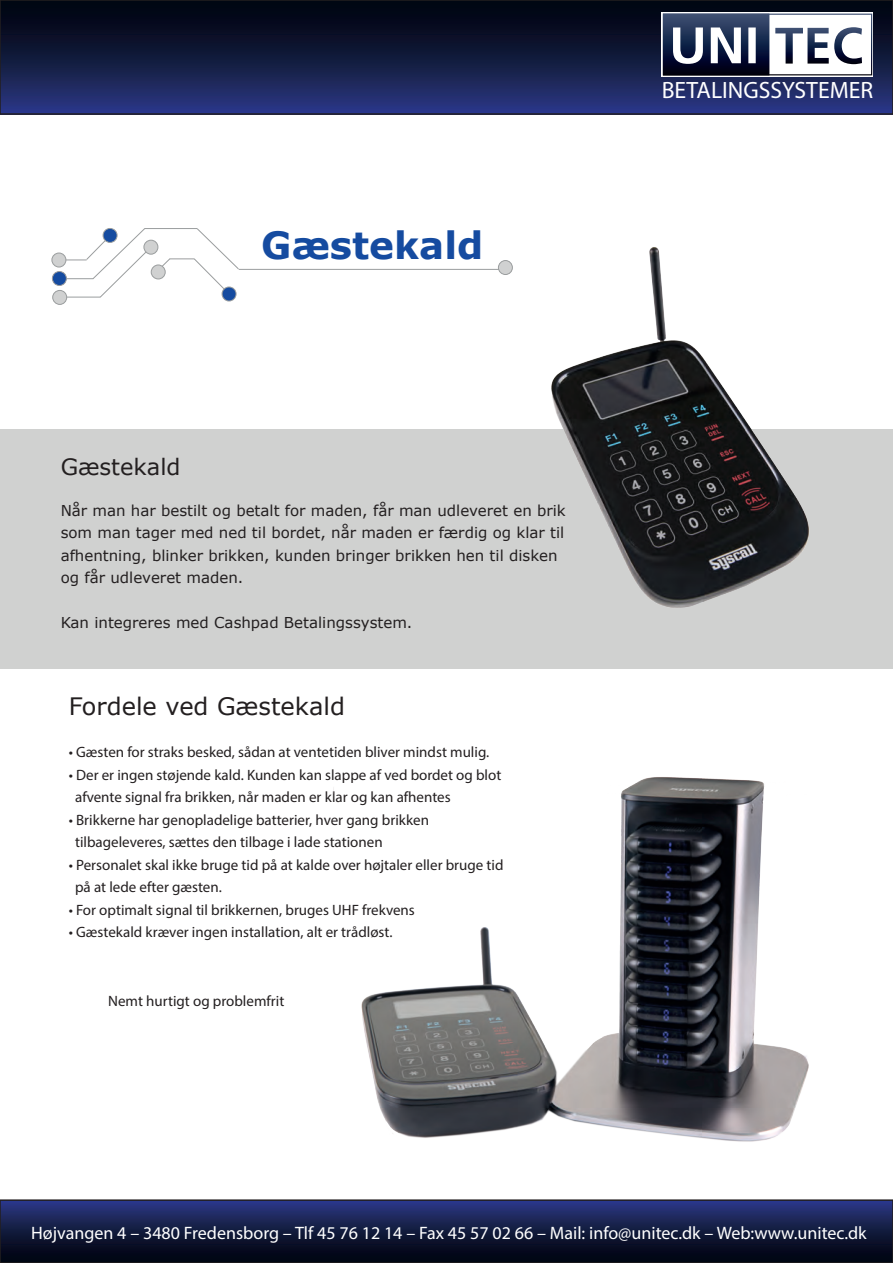
<style>
.page{position:relative;width:893px;height:1263px;background:#fff}
.page>*{position:absolute;margin:0;border:0;box-sizing:border-box;transform-origin:0 0}
.t1{font:700 37.5px "Verdana";color:#154ba0}
.t2{font:24px "Verdana";color:#231f20}
.t3{font:23.7px "Myriad Pro";color:#fff}
.t4{font:22.5px "Verdana";color:#231f20}
.t5{font:18px "Myriad Pro";color:#fff}
.t6{font:15px/22.5px "Myriad Pro";color:#231f20}
.t7{font:15px/22.5px "Verdana";color:#231f20}
</style>
<div class="page">
<div style="left:0;top:0;width:893px;height:114px;background:linear-gradient(to bottom,#000003,#2a367e)"></div>
<div style="left:0;top:0;width:893px;height:115px;border:2px solid #231f20"></div>
<svg style="left:662px;top:12px;width:211px;height:65px"></svg>
<svg style="left:663px;top:14px;width:209px;height:61px"></svg>
<hr style="left:144px;top:228px;width:53px;height:1px;background:#9a9d9e">
<hr style="left:53px;top:278px;width:40px;height:1px;background:#9a9d9e">
<hr style="left:60px;top:297px;width:40px;height:1px;background:#9a9d9e">
<hr style="left:52px;top:260px;width:35px;height:1px;background:#9a9d9e">
<div style="left:144px;top:240px;width:14px;height:14px;background:#d0d1d1;border-radius:50%"></div>
<div style="left:144px;top:240px;width:14px;height:15px;border:1px solid #9a9d9e;border-radius:50%"></div>
<div style="left:151px;top:265px;width:14px;height:14px;background:#d0d1d1;border-radius:50%"></div>
<div style="left:151px;top:265px;width:15px;height:14px;border:1px solid #9a9d9e;border-radius:50%"></div>
<div style="left:222px;top:287px;width:14px;height:14px;background:#154ba0;border-radius:50%"></div>
<div style="left:222px;top:287px;width:14px;height:14px;border:1px solid #9a9d9e;border-radius:50%"></div>
<svg style="left:160px;top:228px;width:79px;height:67px"></svg>
<hr style="left:239px;top:269px;width:271px;height:1px;background:#9a9d9e">
<svg style="left:86px;top:228px;width:66px;height:70px"></svg>
<div style="left:103px;top:228px;width:14px;height:14px;background:#154ba0;border-radius:50%"></div>
<div style="left:103px;top:228px;width:14px;height:15px;border:1px solid #9a9d9e;border-radius:50%"></div>
<div style="left:52px;top:271px;width:14px;height:14px;background:#154ba0;border-radius:50%"></div>
<div style="left:52px;top:271px;width:15px;height:15px;border:1px solid #9b9b9c;border-radius:50%"></div>
<div style="left:52px;top:253px;width:14px;height:14px;background:#d0d1d1;border-radius:50%"></div>
<div style="left:52px;top:253px;width:14px;height:14px;border:1px solid #9a9d9e;border-radius:50%"></div>
<div style="left:53px;top:290px;width:14px;height:14px;background:#d0d1d1;border-radius:50%"></div>
<div style="left:52px;top:290px;width:15px;height:15px;border:1px solid #9a9d9e;border-radius:50%"></div>
<div style="left:498px;top:260px;width:14px;height:14px;background:#d0d1d1;border-radius:50%"></div>
<div style="left:498px;top:260px;width:15px;height:15px;border:1px solid #9a9d9e;border-radius:50%"></div>
<div style="left:0;top:1200px;width:893px;height:63px;background:linear-gradient(to bottom,#2b3882,#000003)"></div>
<div style="left:0;top:1199px;width:893px;height:64px;border:2px solid #231f20"></div>
<div style="left:0;top:429px;width:893px;height:239px;background:#d0d1d0"></div>
<img style="left:333px;top:777px;width:476px;height:365px">
<img style="left:551px;top:247px;width:258px;height:361px">
<h1 class="t1" style="left:261px;top:221px;width:224px">Gæstekald</h1>
<h3 class="t4" style="left:61px;top:453px;width:121px">Gæstekald</h3>
<p class="t7" style="left:61px;top:499px;width:507px">Når man har bestilt og betalt for maden, får man udleveret en brik som man tager med ned til bordet, når maden er færdig og klar til afhentning, blinker brikken, kunden bringer brikken hen til disken og får udleveret maden.</p>
<p class="t7" style="left:61px;top:612px;width:353px">Kan integreres med Cashpad Betalingssystem.</p>
<h2 class="t2" style="left:69px;top:691px;width:278px">Fordele ved Gæstekald</h2>
<p class="t6" style="left:69px;top:741px;width:422px">• Gæsten for straks besked, sådan at ventetiden bliver mindst mulig.</p>
<p class="t6" style="left:75px;top:763px;width:428px;text-indent:-6px">• Der er ingen støjende kald. Kunden kan slappe af ved bordet og blot afvente signal fra brikken, når maden er klar og kan afhentes</p>
<p class="t6" style="left:75px;top:808px;width:355px;text-indent:-6px">• Brikkerne har genopladelige batterier, hver gang brikken tilbageleveres, sættes den tilbage i lade stationen</p>
<p class="t6" style="left:75px;top:853px;width:430px;text-indent:-6px">• Personalet skal ikke bruge tid på at kalde over højtaler eller bruge tid på at lede efter gæsten.</p>
<p class="t6" style="left:69px;top:898px;width:348px">• For optimalt signal til brikkernen, bruges UHF frekvens</p>
<p class="t6" style="left:69px;top:921px;width:325px">• Gæstekald kræver ingen installation, alt er trådløst.</p>
<p class="t6" style="left:108px;top:990px;width:178px">Nemt hurtigt og problemfrit</p>
<h3 class="t3" style="left:662px;top:75px;width:213px">BETALINGSSYSTEMER</h3>
<p class="t5" style="left:31px;top:1222px;width:837px">Højvangen 4 – 3480 Fredensborg – Tlf 45 76 12 14 – Fax 45 57 02 66 – Mail: info@unitec.dk – Web:www.unitec.dk</p>
</div>
